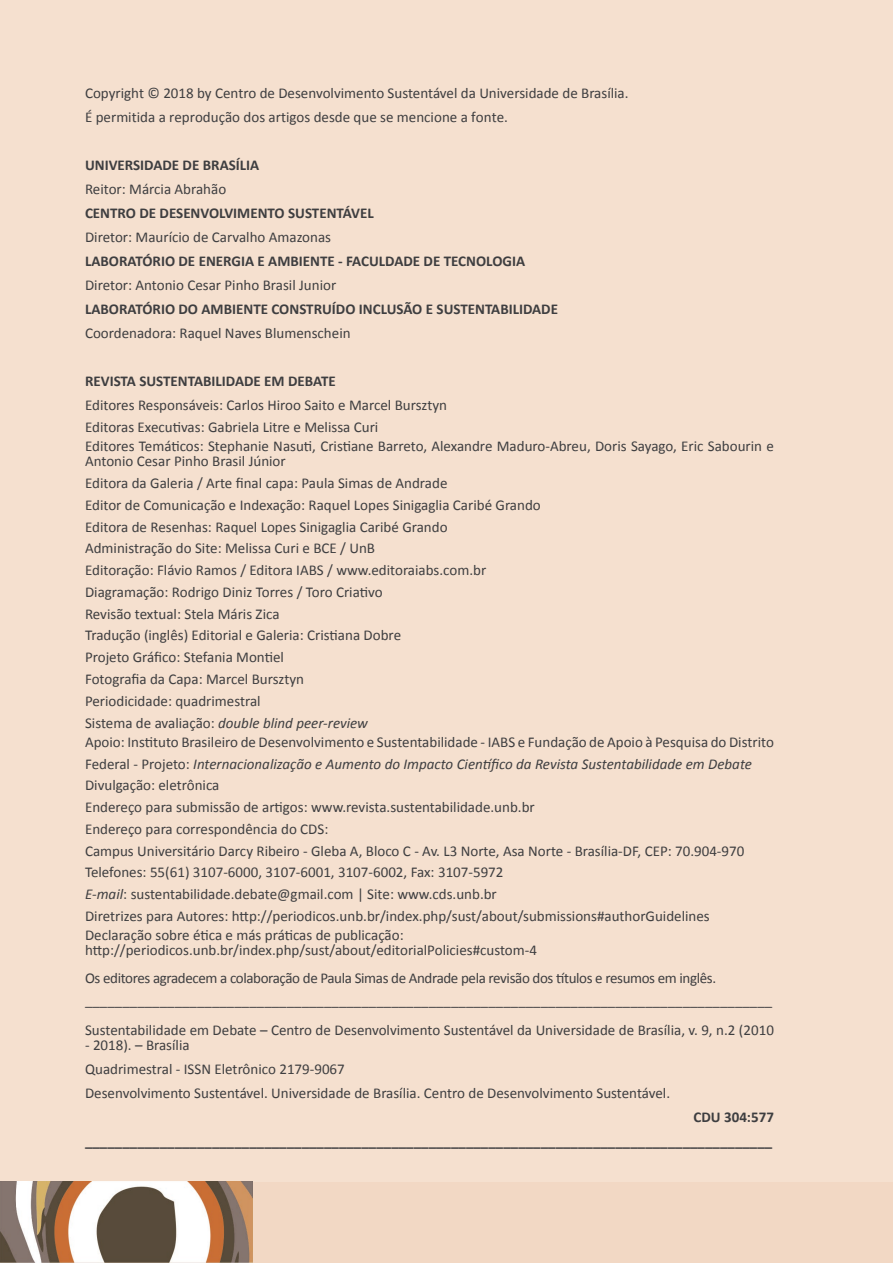
<style>
.page{position:relative;width:893px;height:1263px;background:#f5e0cf}
.page>*{position:absolute;margin:0;border:0;box-sizing:border-box;transform-origin:0 0}
.t1{font:15px/21.8px "Calibri";color:#3e3e40}
.t2{font:700 15px/24px "Calibri";color:#3e3e40;text-align:right}
.t3{font:15px/21.8px "Calibri";letter-spacing:-.025em;color:#3e3e40}
.s1{font-style:italic}
</style>
<div class="page">
<img style="left:0;top:1181px;width:253px;height:82px">
<div style="left:253px;top:1181px;width:640px;height:81px;background:#f2d8c4"></div>
<p class="t1" style="left:85px;top:81px;width:545px;line-height:24px">Copyright © 2018 by Centro de Desenvolvimento Sustentável da Universidade de Brasília.<br>É permitida a reprodução dos artigos desde que se mencione a fonte.</p>
<p class="t2" style="left:85px;top:153px;width:176px">UNIVERSIDADE DE BRASÍLIA</p>
<p class="t1" style="left:85px;top:179px;width:143px">Reitor: Márcia Abrahão</p>
<p class="t2" style="left:85px;top:201px;width:290px">CENTRO DE DESENVOLVIMENTO SUSTENTÁVEL</p>
<p class="t1" style="left:85px;top:227px;width:248px">Diretor: Maurício de Carvalho Amazonas</p>
<p class="t2" style="left:85px;top:249px;width:442px">LABORATÓRIO DE ENERGIA E AMBIENTE - FACULDADE DE TECNOLOGIA</p>
<p class="t1" style="left:85px;top:275px;width:253px">Diretor: Antonio Cesar Pinho Brasil Junior</p>
<p class="t2" style="left:85px;top:297px;width:474px">LABORATÓRIO DO AMBIENTE CONSTRUÍDO INCLUSÃO E SUSTENTABILIDADE</p>
<p class="t1" style="left:85px;top:323px;width:267px">Coordenadora: Raquel Naves Blumenschein</p>
<p class="t2" style="left:85px;top:369px;width:252px">REVISTA SUSTENTABILIDADE EM DEBATE</p>
<p class="t1" style="left:85px;top:395px;width:364px">Editores Responsáveis: Carlos Hiroo Saito e Marcel Bursztyn<br>Editoras Executivas: Gabriela Litre e Melissa Curi</p>
<p class="t1" style="left:85px;top:439px;width:690px;line-height:15px">Editores Temáticos: Stephanie Nasuti, Cristiane Barreto, Alexandre Maduro-Abreu, Doris Sayago, Eric Sabourin e<br>Antonio Cesar Pinho Brasil Júnior</p>
<p class="t1" style="left:85px;top:472px;width:457px">Editora da Galeria / Arte final capa: Paula Simas de Andrade<br>Editor de Comunicação e Indexação: Raquel Lopes Sinigaglia Caribé Grando Editora de Resenhas: Raquel Lopes Sinigaglia Caribé Grando<br>Administração do Site: Melissa Curi e BCE / UnB<br>Editoração: Flávio Ramos / Editora IABS / www.editoraiabs.com.br Diagramação: Rodrigo Diniz Torres / Toro Criativo<br>Revisão textual: Stela Máris Zica<br>Tradução (inglês) Editorial e Galeria: Cristiana Dobre<br>Projeto Gráfico: Stefania Montiel<br>Fotografia da Capa: Marcel Bursztyn<br>Periodicidade: quadrimestral<br>Sistema de avaliação: <span class="s1">double blind peer-review</span></p>
<p class="t1" style="left:85px;top:731px;width:690px">Apoio: Instituto Brasileiro de Desenvolvimento e Sustentabilidade - IABS e Fundação de Apoio à Pesquisa do Distrito Federal - Projeto: <span class="s1">Internacionalização e Aumento do Impacto Científico da Revista Sustentabilidade em Debate </span>Divulgação: eletrônica<br>Endereço para submissão de artigos: www.revista.sustentabilidade.unb.br<br>Endereço para correspondência do CDS:<br>Campus Universitário Darcy Ribeiro - Gleba A, Bloco C - Av. L3 Norte, Asa Norte - Brasília-DF, CEP: 70.904-970<br>Telefones: 55(61) 3107-6000, 3107-6001, 3107-6002, Fax: 3107-5972<br><span class="s1">E-mail</span>: sustentabilidade.debate@gmail.com | Site: www.cds.unb.br<br>Diretrizes para Autores: http://periodicos.unb.br/index.php/sust/about/submissions#authorGuidelines</p>
<p class="t1" style="left:85px;top:927px;width:453px;line-height:15px">Declaração sobre ética e más práticas de publicação: http://periodicos.unb.br/index.php/sust/about/editorialPolicies#custom-4</p>
<p class="t3" style="left:85px;top:967px;width:689px">Os editores agradecem a colaboração de Paula Simas de Andrade pela revisão dos títulos e resumos em inglês. ____________________________________________________________________________________________</p>
<p class="t1" style="left:85px;top:1019px;width:690px">Sustentabilidade em Debate – Centro de Desenvolvimento Sustentável da Universidade de Brasília, v. 9, n.2 (2010</p>
<p class="t1" style="left:85px;top:1032px;width:587px;line-height:24px">- 2018). – Brasília<br>Quadrimestral - ISSN Eletrônico 2179-9067<br>Desenvolvimento Sustentável. Universidade de Brasília. Centro de Desenvolvimento Sustentável.</p>
<p class="t2" style="left:85px;top:1104px;width:690px">CDU 304:577 ____________________________________________________________________________________________</p>
</div>
